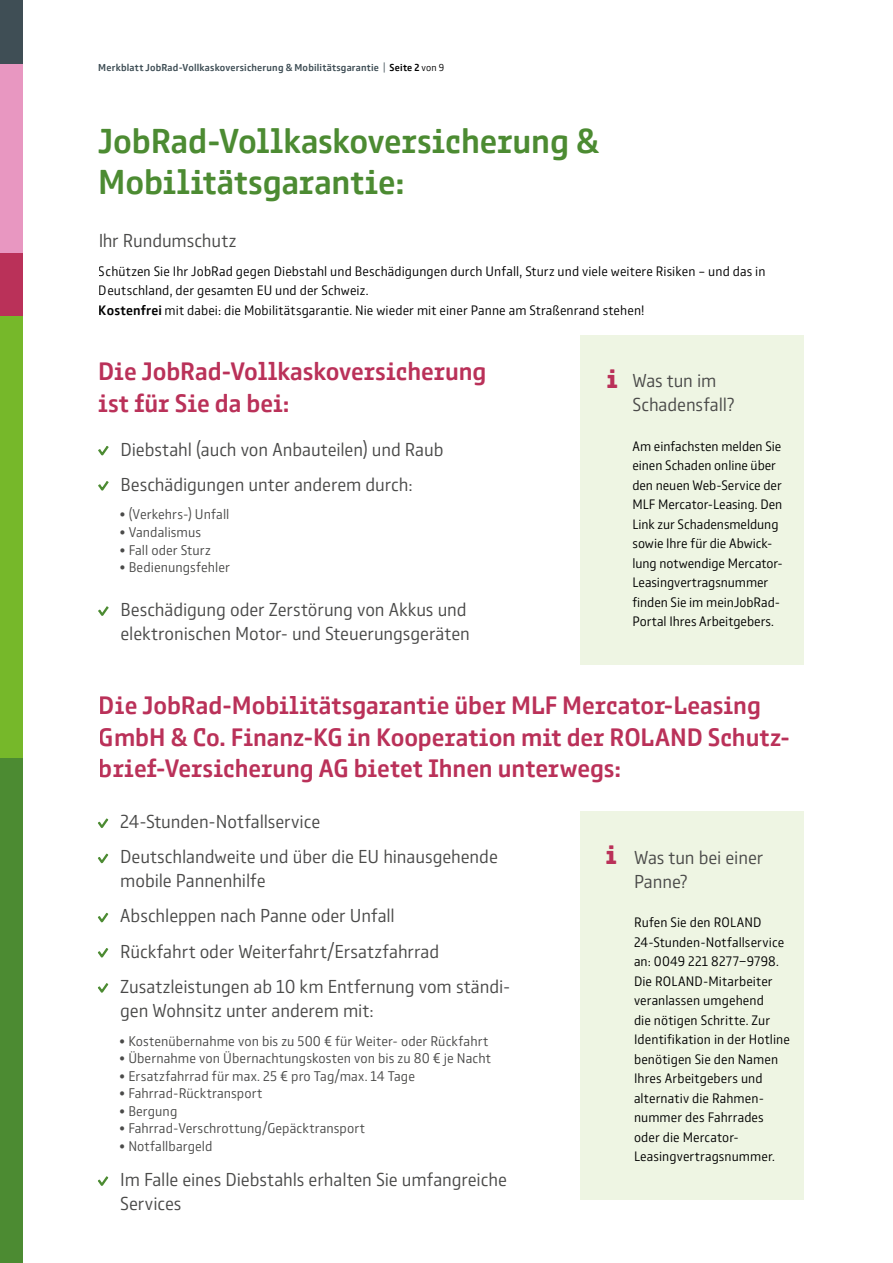
<style>
.page{position:relative;width:893px;height:1263px;background:#fff}
.page>*{position:absolute;margin:0;border:0;box-sizing:border-box;transform-origin:0 0}
.t1{font:500 36px/40.5px "Comspot Tec";letter-spacing:-.005em;color:#4c8b32}
.t2{font:700 27px "Comspot Tec";color:#ba3159}
.t3{font:500 26.25px/31.5px "Comspot Tec";letter-spacing:-.005em;color:#ba3159}
.t4{font:300 19.5px/35.1px "Comspot";letter-spacing:-.005em;color:#4a4a49}
.t5{font:300 14.7px "Comspot";letter-spacing:.005em;color:#4a4a49}
.t6{font:300 14.25px/19.5px "Comspot";letter-spacing:.005em;color:#000}
.t7{font:500 10.5px "Comspot";letter-spacing:.02em;color:#3f4e55}
.s1{font-weight:300}
.s2{color:#000}
.s3{font-weight:300;color:#000}
.s4{font-weight:500}
</style>
<div class="page">
<div style="left:0;top:0;width:22px;height:1263px;background:#4c8b32"></div>
<div style="left:0;top:253px;width:22px;height:63px;background:#ba3159"></div>
<div style="left:0;top:63px;width:22px;height:190px;background:#e897c1"></div>
<div style="left:0;top:0;width:22px;height:63px;background:#3f4e55"></div>
<div style="left:0;top:316px;width:22px;height:442px;background:#76b82a"></div>
<svg style="left:98px;top:446px;width:11px;height:10px"></svg>
<svg style="left:98px;top:481px;width:11px;height:10px"></svg>
<svg style="left:98px;top:606px;width:11px;height:10px"></svg>
<div style="left:580px;top:335px;width:224px;height:330px;background:#eef5e3"></div>
<div style="left:580px;top:812px;width:224px;height:388px;background:#eef5e3"></div>
<svg style="left:98px;top:818px;width:11px;height:10px"></svg>
<svg style="left:98px;top:853px;width:11px;height:11px"></svg>
<svg style="left:98px;top:912px;width:11px;height:11px"></svg>
<svg style="left:98px;top:948px;width:11px;height:10px"></svg>
<svg style="left:98px;top:983px;width:11px;height:10px"></svg>
<svg style="left:98px;top:1176px;width:11px;height:10px"></svg>
<p class="t7" style="left:98px;top:60px;width:348px">Merkblatt JobRad-Vollkaskoversicherung &amp; Mobilitätsgarantie <span class="s1">|</span> <span class="s2">Seite 2</span> <span class="s3">von 9</span></p>
<h1 class="t1" style="left:98px;top:119px;width:503px">JobRad-Vollkaskoversicherung &amp;<br>Mobilitätsgarantie:</h1>
<h3 class="t4" style="left:98px;top:222px;width:140px">Ihr Rundumschutz</h3>
<p class="t6" style="left:99px;top:261px;width:668px">Schützen Sie Ihr JobRad gegen Diebstahl und Beschädigungen durch Unfall, Sturz und viele weitere Risiken – und das in<br>Deutschland, der gesamten EU und der Schweiz.<br><span class="s4">Kostenfrei</span> mit dabei: die Mobilitätsgarantie. Nie wieder mit einer Panne am Straßenrand stehen!</p>
<h3 class="t3" style="left:98px;top:354px;width:390px">Die JobRad-Vollkaskoversicherung ist für Sie da bei:</h3>
<h3 class="t4" style="left:121px;top:431px;width:324px">Diebstahl (auch von Anbauteilen) und Raub<br>Beschädigungen unter anderem durch:</h3>
<p class="t5" style="left:119px;top:504px;width:111px">• (Verkehrs-) Unfall</p>
<p class="t5" style="left:119px;top:522px;width:83px">• Vandalismus</p>
<p class="t5" style="left:119px;top:539px;width:93px">• Fall oder Sturz</p>
<p class="t5" style="left:119px;top:557px;width:112px">• Bedienungsfehler</p>
<h3 class="t4" style="left:121px;top:597px;width:351px;line-height:24px">Beschädigung oder Zerstörung von Akkus und elektronischen Motor- und Steuerungsgeräten</h3>
<h2 class="t2" style="left:607px;top:360px;width:12px">i</h2>
<h3 class="t4" style="left:632px;top:368px;width:104px;line-height:24px">Was tun im<br>Schadensfall?</h3>
<p class="t6" style="left:632px;top:436px;width:152px">Am einfachsten melden Sie einen Schaden online über den neuen Web-Service der<br>MLF Mercator-Leasing. Den<br>Link zur Schadensmeldung sowie Ihre für die Abwick&shy;lung notwendige Mercator-<br>Leasingvertragsnummer finden Sie im meinJobRad-<br>Portal Ihres Arbeitgebers.</p>
<h3 class="t3" style="left:99px;top:689px;width:693px">Die JobRad-Mobilitätsgarantie über MLF Mercator-Leasing<br>GmbH &amp; Co. Finanz-KG in Kooperation mit der ROLAND Schutz&shy;brief-Versicherung AG bietet Ihnen unterwegs:</h3>
<h3 class="t4" style="left:120px;top:803px;width:379px">24-Stunden-Notfallservice<br>Deutschlandweite und über die EU hinausgehende</h3>
<h3 class="t4" style="left:120px;top:862px;width:392px">mobile Pannenhilfe<br>Abschleppen nach Panne oder Unfall<br>Rückfahrt oder Weiterfahrt/Ersatzfahrrad Zusatzleistungen ab 10 km Entfernung vom ständi-</h3>
<h3 class="t4" style="left:120px;top:992px;width:255px">gen Wohnsitz unter anderem mit:</h3>
<p class="t5" style="left:119px;top:1030px;width:371px">• Kostenübernahme von bis zu 500 € für Weiter- oder Rückfahrt</p>
<p class="t5" style="left:119px;top:1048px;width:373px">• Übernahme von Übernachtungskosten von bis zu 80 € je Nacht</p>
<p class="t5" style="left:119px;top:1065px;width:297px">• Ersatzfahrrad für max. 25 € pro Tag/max. 14 Tage</p>
<p class="t5" style="left:119px;top:1083px;width:145px">• Fahrrad-Rücktransport</p>
<p class="t5" style="left:119px;top:1101px;width:60px">• Bergung</p>
<p class="t5" style="left:119px;top:1118px;width:247px">• Fahrrad-Verschrottung/Gepäcktransport</p>
<p class="t5" style="left:119px;top:1136px;width:95px">• Notfallbargeld</p>
<h3 class="t4" style="left:120px;top:1166px;width:388px;line-height:24px">Im Falle eines Diebstahls erhalten Sie umfangreiche<br>Services</h3>
<h2 class="t2" style="left:606px;top:836px;width:12px">i</h2>
<h3 class="t4" style="left:634px;top:844px;width:131px;line-height:24px">Was tun bei einer<br>Panne?</h3>
<p class="t6" style="left:634px;top:912px;width:157px">Rufen Sie den ROLAND<br>24-Stunden-Notfallservice an: 0049 221 8277-9798.<br>Die ROLAND-Mitarbeiter veranlassen umgehend<br>die nötigen Schritte. Zur<br>Identifikation in der Hotline benötigen Sie den Namen<br>Ihres Arbeitgebers und alternativ die Rahmen&shy;nummer des Fahrrades oder die Mercator-<br>Leasingvertragsnummer.</p>
</div>
